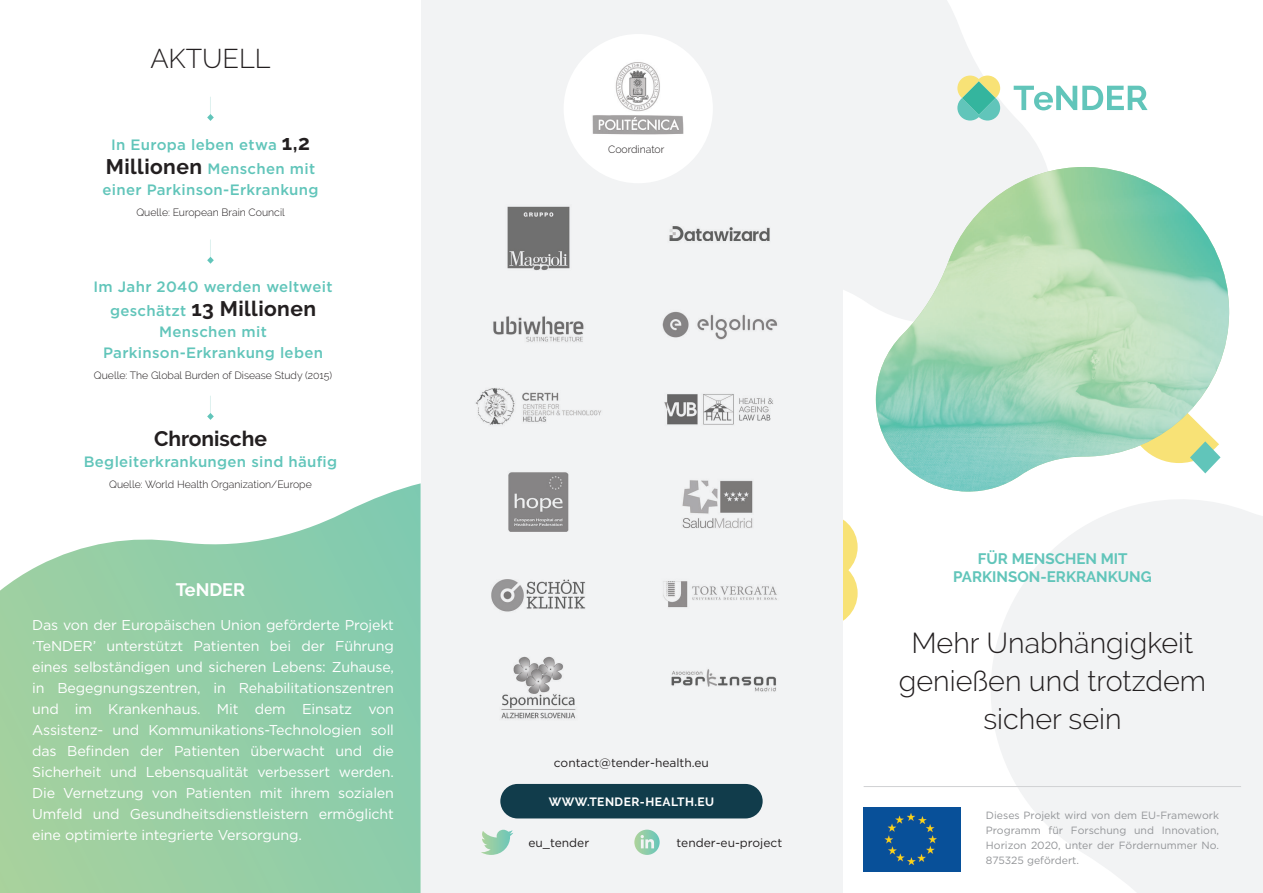
<style>
.page{position:relative;width:1263px;height:893px;background:#fff}
.page>*{position:absolute;margin:0;border:0;box-sizing:border-box;transform-origin:0 0}
.t1{font:300 28.8px/37.8px "Raleway";color:#231f20;text-align:center}
.t2{font:300 27px "Raleway";color:#231f20}
.t3{font:700 21px "Raleway";letter-spacing:.01em;color:#231f20}
.t4{font:700 18px "Raleway";color:#fff}
.t5{font:700 15.15px/18.1px "Raleway";color:#61c5ba;text-align:center}
.t6{font:500 15px/24px "Gotham";letter-spacing:.02em;color:#61c5ba;text-align:center}
.t7{font:14.25px/21px "Gotham";letter-spacing:-.01em;color:#fff;text-align:justify}
.t8{font:12px "Gotham";color:#231f20}
.t9{font:700 12px "Raleway";letter-spacing:.04em;color:#fff}
.t10{font:10.5px/15px "Gotham";color:#939598;text-align:justify}
.t11{font:300 10.5px "Raleway";color:#231f20}
.s1{font-family:"Raleway";font-weight:700;font-size:21px;color:#231f20}
.s2{font-family:"Gotham";font-weight:500;font-size:15px;color:#61c5ba}
</style>
<div class="page">
<svg style="left:842px;top:0;width:204px;height:324px;fill:#f2f3f4"></svg>
<svg style="left:991px;top:499px;width:272px;height:394px;fill:#f2f3f4"></svg>
<svg style="left:0;top:483px;width:421px;height:410px;background:#a1d4b2"></svg>
<svg style="left:842px;top:514px;width:16px;height:113px"></svg>
<svg style="left:957px;top:76px;width:43px;height:45px;background:#93cfa6"></svg>
<svg style="left:1014px;top:86px;width:133px;height:24px"></svg>
<img style="left:876px;top:167px;width:354px;height:325px">
<svg style="left:1127px;top:290px;width:93px;height:183px;background:#c7e2c4"></svg>
<div style="left:421px;top:0;width:421px;height:893px;background:#f2f3f4"></div>
<div style="left:500px;top:784px;width:263px;height:34px;background:#113c4b;border-radius:17px"></div>
<svg style="left:481px;top:830px;width:32px;height:25px"></svg>
<svg style="left:634px;top:830px;width:26px;height:25px"></svg>
<img style="left:475px;top:206px;width:126px;height:513px">
<img style="left:662px;top:226px;width:116px;height:466px">
<div style="left:564px;top:34px;width:149px;height:149px;background:#fff;border-radius:50%"></div>
<img style="left:592px;top:62px;width:92px;height:73px">
<svg style="left:207px;top:97px;width:7px;height:24px"></svg>
<svg style="left:207px;top:239px;width:7px;height:25px"></svg>
<svg style="left:207px;top:396px;width:7px;height:24px"></svg>
<hr style="left:864px;top:786px;width:377px;height:1px;background:#d1d2d4">
<img style="left:864px;top:807px;width:96px;height:65px">
<p class="t2" style="left:150px;top:43px;width:122px">AKTUELL</p>
<p class="t6" style="left:106px;top:132px;width:211px">In Europa leben etwa <span class="s1">1,2<br>Millionen</span> Menschen mit</p>
<p class="t6" style="left:102px;top:177px;width:218px">einer Parkinson-Erkrankung</p>
<p class="t11" style="left:136px;top:206px;width:150px">Quelle: European Brain Council</p>
<p class="t6" style="left:94px;top:274px;width:241px">Im Jahr 2040 werden weltweit</p>
<p class="t3" style="left:110px;top:296px;width:208px"><span class="s2">geschätzt</span> 13 Millionen</p>
<p class="t6" style="left:103px;top:321px;width:221px;line-height:21px">Menschen mit<br>Parkinson-Erkrankung leben</p>
<p class="t11" style="left:94px;top:369px;width:240px">Quelle: The Global Burden of Disease Study (2015)</p>
<p class="t3" style="left:154px;top:426px;width:114px">Chronische</p>
<p class="t6" style="left:84px;top:449px;width:255px">Begleiterkrankungen sind häufig</p>
<p class="t11" style="left:109px;top:478px;width:204px">Quelle: World Health Organization/Europe</p>
<p class="t4" style="left:176px;top:579px;width:71px">TeNDER</p>
<p class="t7" style="left:32px;top:614px;width:363px">Das von der Europäischen Union geförderte Projekt ‘TeNDER’ unterstützt Patienten bei der Führung eines selbständigen und sicheren Lebens: Zuhause, in Begegnungszentren, in Rehabilitationszentren und im Krankenhaus. Mit dem Einsatz von Assistenz- und Kommunikations-Technologien soll das Befinden der Patienten überwacht und die Sicherheit und Lebensqualität verbessert werden.<br>Die Vernetzung von Patienten mit ihrem sozialen Umfeld und Gesundheitsdienstleistern ermöglicht eine optimierte integrierte Versorgung.</p>
<p class="t11" style="left:608px;top:143px;width:58px">Coordinator</p>
<p class="t8" style="left:554px;top:755px;width:157px">contact@tender-health.eu</p>
<p class="t9" style="left:549px;top:795px;width:167px">WWW.TENDER-HEALTH.EU</p>
<p class="t8" style="left:528px;top:835px;width:62px">eu_tender</p>
<p class="t8" style="left:677px;top:835px;width:107px">tender-eu-project</p>
<p class="t5" style="left:953px;top:549px;width:200px">FÜR MENSCHEN MIT<br>PARKINSON-ERKRANKUNG</p>
<p class="t1" style="left:899px;top:624px;width:309px">Mehr Unabhängigkeit genießen und trotzdem sicher sein</p>
<p class="t10" style="left:986px;top:807px;width:235px">Dieses Projekt wird von dem EU-Framework Programm für Forschung und Innovation, Horizon 2020, unter der Fördernummer No.<br>875325 gefördert.</p>
</div>
